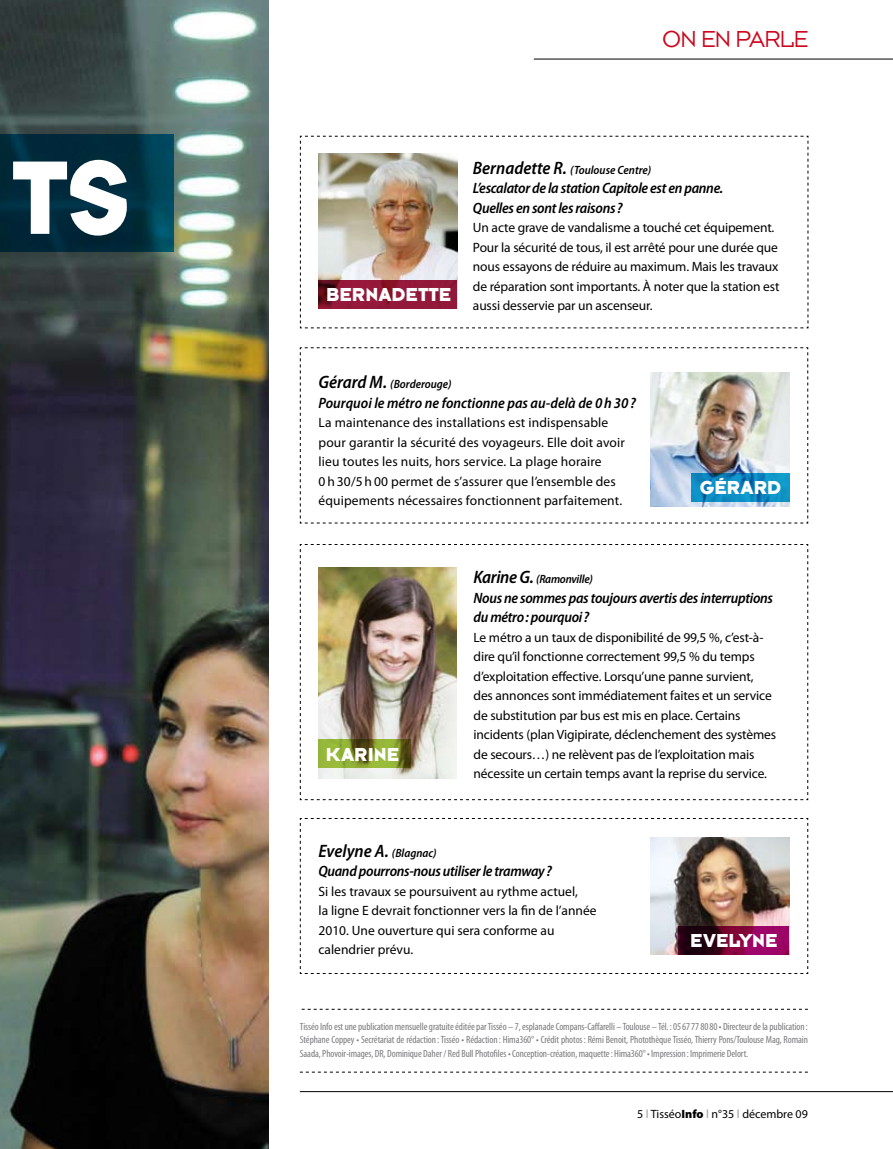
<style>
.page{position:relative;width:893px;height:1149px;background:#fff}
.page>*{position:absolute;margin:0;border:0;box-sizing:border-box;transform-origin:0 0}
.t1{font:108.3px "Typeface Six";color:#fff}
.t2{font:24px "Typeface Seven";color:#cd071e}
.t3{font:19.5px "Typeface Six";color:#fff}
.t4{font:italic 600 semi-condensed 18px "Myriad Pro";color:#000}
.t5{font:italic 600 semi-condensed 15px/19.5px "Myriad Pro";letter-spacing:-.02em;color:#000}
.t6{font:italic 600 semi-condensed 15px "Myriad Pro";color:#000}
.t7{font:13.5px/19.5px "Myriad Pro";letter-spacing:-.01em;color:#000}
.t8{font:13.5px/19.5px "Myriad Pro";letter-spacing:.01em;color:#000}
.t9{font:italic 600 semi-condensed 12px "Myriad Pro";letter-spacing:-.005em;color:#000}
.t10{font:12px "Myriad Pro";color:#000}
.t11{font:condensed 10.5px/13.6px "Myriad Pro";letter-spacing:-.01em;color:#7b7c7e;text-align:justify}
.s1{font-size:18px}
.s2{font-size:12px}
.s3{color:#9c9d9f}
.s4{font-weight:900}
</style>
<div class="page">
<img style="left:0;top:0;width:268px;height:1148px">
<hr style="left:300px;top:1090px;width:593px;height:1px;background:#000">
<hr style="left:534px;top:59px;width:359px;height:1px;background:#000">
<svg style="left:300px;top:136px;width:508px;height:192px"></svg>
<img style="left:319px;top:153px;width:139px;height:155px">
<svg style="left:318px;top:280px;width:139px;height:28px;background:#8b1633"></svg>
<svg style="left:300px;top:544px;width:508px;height:255px"></svg>
<img style="left:318px;top:567px;width:139px;height:211px">
<svg style="left:319px;top:739px;width:92px;height:28px;background:#7f932d"></svg>
<svg style="left:302px;top:1008px;width:506px;height:1px"></svg>
<svg style="left:300px;top:1071px;width:508px;height:1px"></svg>
<svg style="left:300px;top:347px;width:508px;height:176px"></svg>
<img style="left:651px;top:373px;width:138px;height:133px">
<svg style="left:691px;top:473px;width:98px;height:28px;background:#0c89c0"></svg>
<svg style="left:300px;top:818px;width:508px;height:155px"></svg>
<img style="left:651px;top:836px;width:138px;height:117px">
<svg style="left:678px;top:925px;width:111px;height:28px;background:#68073b"></svg>
<svg style="left:0;top:134px;width:174px;height:117px;background:#002f40"></svg>
<h1 class="t1" style="left:13px;top:131px;width:119px">ts</h1>
<h2 class="t2" style="left:662px;top:25px;width:147px">ON EN PARLE</h2>
<h3 class="t3" style="left:326px;top:283px;width:66px">BERNADETTE</h3>
<p class="t9" style="left:473px;top:163px;width:180px"><span class="s1">Bernadette R.</span> (Toulouse Centre)</p>
<p class="t5" style="left:473px;top:178px;width:252px">L’escalator de la station Capitole est en panne.<br>Quelles en sont les raisons?</p>
<p class="t7" style="left:473px;top:217px;width:308px">Un acte grave de vandalisme a touché cet équipement.<br>Pour la sécurité de tous, il est arrêté pour une durée que nous essayons de réduire au maximum. Mais les travaux de réparation sont importants. À noter que la station est aussi desservie par un ascenseur.</p>
<p class="t9" style="left:319px;top:377px;width:135px"><span class="s1">Gérard M.</span> (Borderouge)</p>
<p class="t6" style="left:319px;top:394px;width:319px">Pourquoi le métro ne fonctionne pas au-delà de 0h30 ?</p>
<p class="t8" style="left:319px;top:412px;width:308px">La maintenance des installations est indispensable pour garantir la sécurité des voyageurs. Elle doit avoir lieu toutes les nuits, hors service. La plage horaire<br>0 h 30/5 h 00 permet de s’assurer que l’ensemble des équipements nécessaires fonctionnent parfaitement.</p>
<h3 class="t3" style="left:700px;top:475px;width:15px">GÉRARD</h3>
<h3 class="t3" style="left:326px;top:742px;width:73px">KARINE</h3>
<p class="t9" style="left:474px;top:572px;width:121px"><span class="s1">Karine G.</span> (Ramonville)</p>
<p class="t5" style="left:474px;top:588px;width:301px">Nous ne sommes pas toujours avertis des interruptions du métro: pourquoi?</p>
<p class="t7" style="left:474px;top:627px;width:304px">Le métro a un taux de disponibilité de 99,5 %, c’est-à&shy;dire qu’il fonctionne correctement 99,5 % du temps d’exploitation effective. Lorsqu’une panne survient, des annonces sont immédiatement faites et un service de substitution par bus est mis en place. Certains incidents (plan Vigipirate, déclenchement des systèmes de secours…) ne relèvent pas de l’exploitation mais nécessite un certain temps avant la reprise du service.</p>
<h3 class="t4" style="left:319px;top:840px;width:120px">Evelyne A. <span class="s2">(Blagnac)</span></h3>
<p class="t5" style="left:319px;top:861px;width:235px">Quand pourrons-nous utiliser le tramway?</p>
<p class="t7" style="left:319px;top:880px;width:279px">Si les travaux se poursuivent au rythme actuel,<br>la ligne E devrait fonctionner vers la fin de l’année 2010. Une ouverture qui sera conforme au calendrier prévu.</p>
<h3 class="t3" style="left:690px;top:927px;width:14px">EVEL</h3>
<h3 class="t3" style="left:739px;top:927px;width:38px">YNE</h3>
<p class="t11" style="left:300px;top:1018px;width:510px">Tisséo Info est une publication mensuelle gratuite éditée par Tisséo – 7, esplanade Compans-Caffarelli – Toulouse – Tél. : 0567778080 • Directeur de la publication :<br>Stéphane Coppey • Secrétariat de rédaction : Tisséo • Rédaction : Hima360° • Crédit photos: Rémi Benoit, Photothèque Tisséo, Thierry Pons/Toulouse Mag, Romain Saada, Phovoir-images, DR, Dominique Daher / Red Bull Photofiles • Conception-création, maquette: Hima360° • Impression : Imprimerie Delort.</p>
<p class="t10" style="left:637px;top:1105px;width:172px">5 <span class="s3">l</span> Tisséo<span class="s4">Info</span> <span class="s3">l</span> n°35 <span class="s3">l</span> décembre 09</p>
</div>
